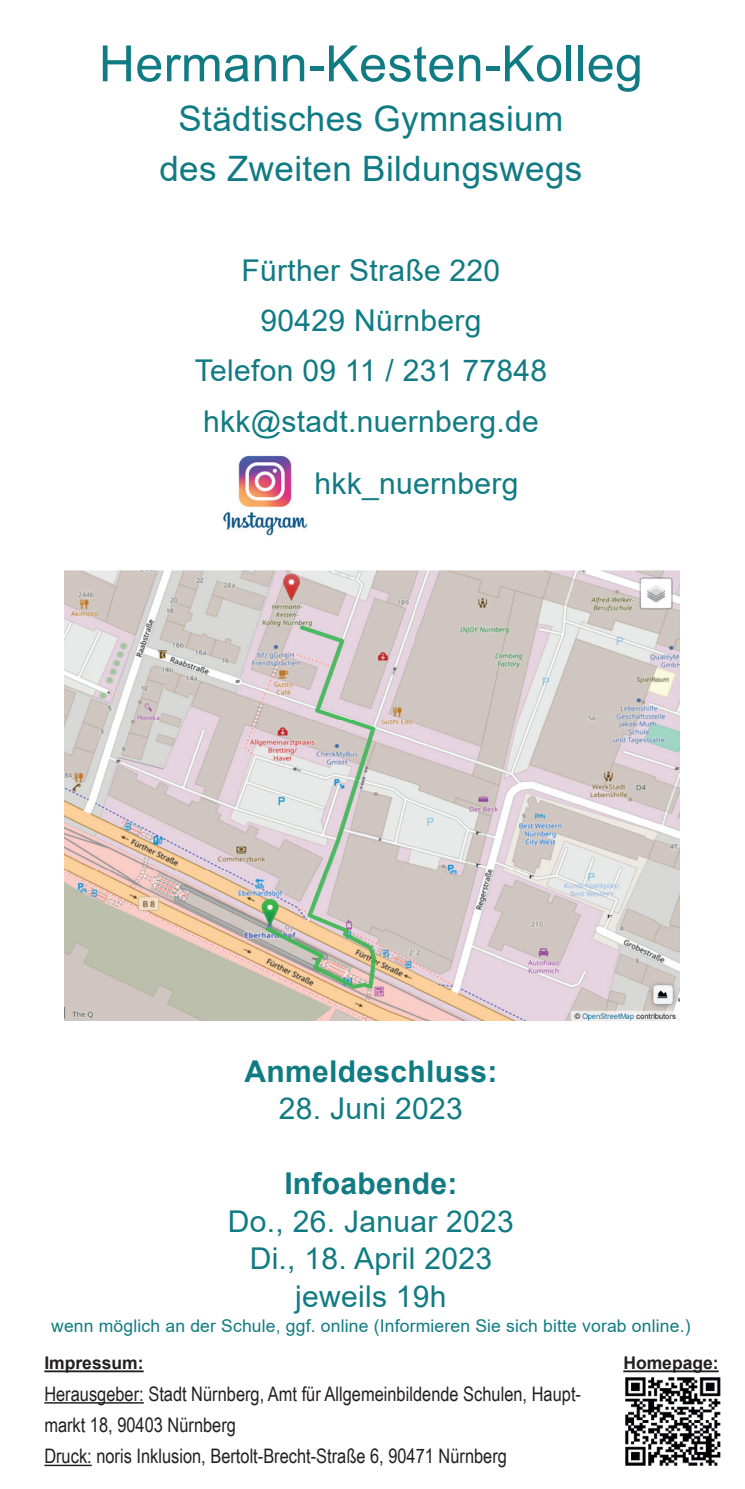
<style>
.page{position:relative;width:745px;height:1489px;background:#fff}
.page>*{position:absolute;margin:0;border:0;box-sizing:border-box;transform-origin:0 0}
.t1{font:50px "Arial";letter-spacing:.01em;color:#107b83}
.t2{font:35px/50px "Arial";letter-spacing:.01em;color:#107b83;text-align:center}
.t3{font:30px/50px "Arial";letter-spacing:.01em;color:#107b83;text-align:center}
.t4{font:700 30px "Arial";letter-spacing:.01em;color:#107b83}
.t5{font:20px/31.2px "Arial Narrow";color:#231f20}
.t6{font:17.5px "Arial";letter-spacing:.01em;color:#107b83}
.t7{font:700 17.5px "Arial";color:#231f20}
</style>
<div class="page">
<img style="left:623px;top:1370px;width:98px;height:96px">
<img style="left:223px;top:455px;width:84px;height:81px">
<hr style="left:44px;top:1370px;width:99px;height:2px;background:#231f20">
<hr style="left:44px;top:1401px;width:100px;height:2px;background:#231f20">
<hr style="left:44px;top:1464px;width:48px;height:1px;background:#231f20">
<hr style="left:623px;top:1370px;width:95px;height:2px;background:#231f20">
<img style="left:64px;top:570px;width:615px;height:450px">
<h1 class="t1" style="left:99px;top:29px;width:545px">Hermann-Kesten-Kolleg</h1>
<h2 class="t2" style="left:159px;top:94px;width:424px">Städtisches Gymnasium des Zweiten Bildungswegs</h2>
<h3 class="t3" style="left:195px;top:246px;width:353px">Fürther Straße 220<br>90429 Nürnberg<br>Telefon 09 11 / 231 77848 hkk@stadt.nuernberg.de</h3>
<h3 class="t3" style="left:314px;top:458px;width:205px">hkk_nuernberg</h3>
<h3 class="t4" style="left:244px;top:1050px;width:254px">Anmeldeschluss:</h3>
<h3 class="t3" style="left:279px;top:1083px;width:185px">28. Juni 2023</h3>
<h3 class="t4" style="left:284px;top:1162px;width:175px">Infoabende:</h3>
<h3 class="t3" style="left:228px;top:1202px;width:287px;line-height:37.5px">Do., 26. Januar 2023<br>Di., 18. April 2023 jeweils 19h</h3>
<p class="t6" style="left:51px;top:1313px;width:640px">wenn möglich an der Schule, ggf. online (Informieren Sie sich bitte vorab online.)</p>
<p class="t7" style="left:44px;top:1350px;width:101px">Impressum:</p>
<p class="t5" style="left:44px;top:1377px;width:538px">Herausgeber: Stadt Nürnberg, Amt für Allgemeinbildende Schulen, Haupt&shy;markt 18, 90403 Nürnberg<br>Druck: noris Inklusion, Bertolt-Brecht-Straße 6, 90471 Nürnberg</p>
<p class="t7" style="left:623px;top:1350px;width:97px">Homepage:</p>
</div>
